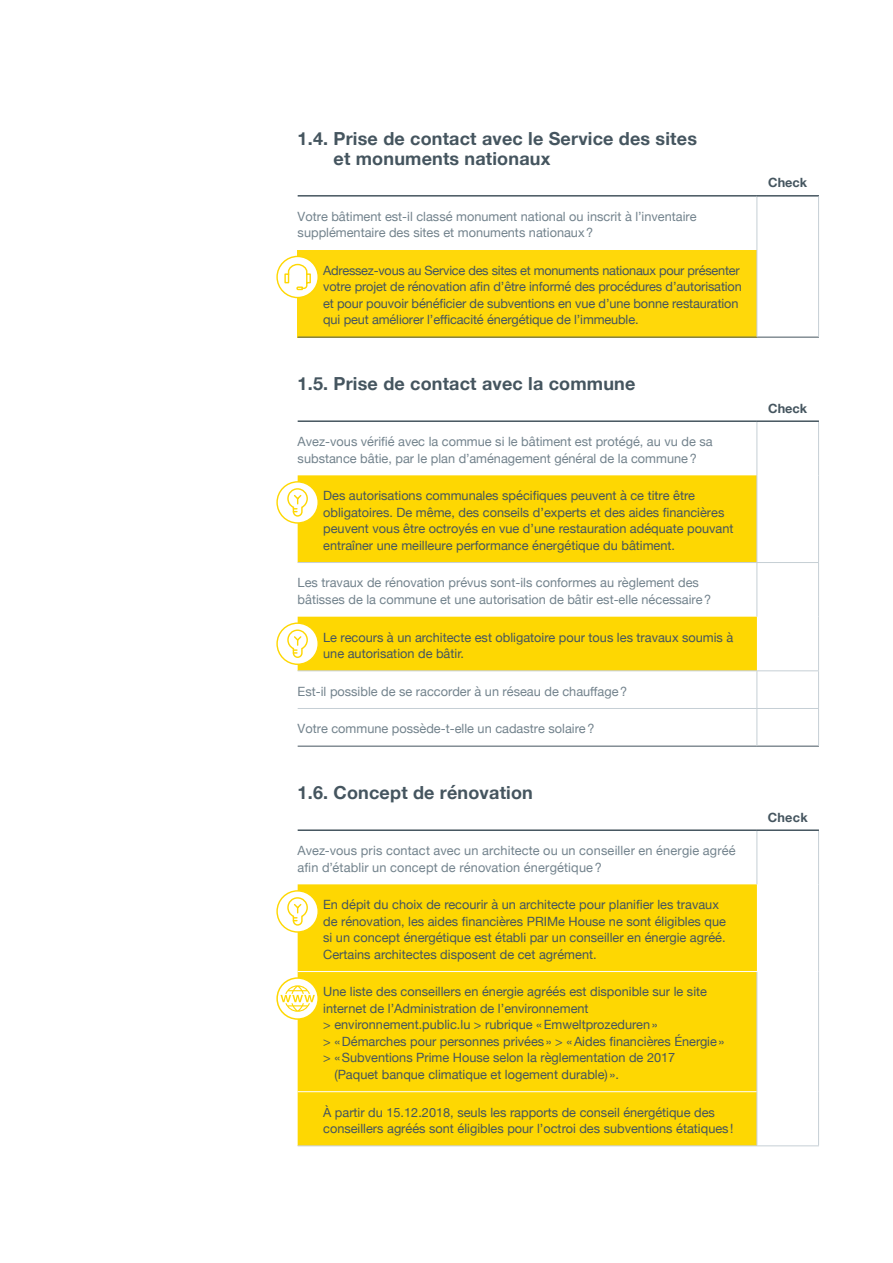
<style>
.page{position:relative;width:893px;height:1263px;background:#fff}
.page>*{position:absolute;margin:0;border:0;box-sizing:border-box;transform-origin:0 0}
.t1{font:700 18px/19.5px "Helvetica Neue";letter-spacing:.01em;color:#45555f}
.t2{font:12.75px/16.5px "Helvetica Neue";color:#45555f}
.t3{font:12.75px/16.5px "Helvetica Neue";color:#73838d}
.t4{font:700 12.75px "Helvetica Neue";color:#45555f}
</style>
<div class="page">
<div style="left:298px;top:250px;width:459px;height:87px;background:#ffd80a"></div>
<hr style="left:757px;top:337px;width:62px;height:1px;background:#45555f">
<hr style="left:298px;top:337px;width:459px;height:1px;background:#45555f">
<hr style="left:298px;top:195px;width:459px;height:2px;background:#45555f">
<hr style="left:756px;top:197px;width:1px;height:53px;background:#c6cfd5">
<hr style="left:757px;top:195px;width:62px;height:2px;background:#45555f">
<hr style="left:818px;top:197px;width:1px;height:53px;background:#c6cfd5">
<hr style="left:818px;top:250px;width:1px;height:87px;background:#c6cfd5">
<hr style="left:756px;top:250px;width:1px;height:87px;background:#c6cfd5">
<svg style="left:298px;top:475px;width:459px;height:195px;fill:#fed702"></svg>
<hr style="left:298px;top:746px;width:459px;height:1px;background:#45555f">
<hr style="left:757px;top:746px;width:62px;height:1px;background:#45555f">
<hr style="left:298px;top:420px;width:459px;height:2px;background:#45555f">
<hr style="left:756px;top:422px;width:1px;height:53px;background:#c6cfd5">
<hr style="left:757px;top:420px;width:62px;height:2px;background:#45555f">
<hr style="left:818px;top:422px;width:1px;height:53px;background:#c6cfd5">
<hr style="left:818px;top:475px;width:1px;height:87px;background:#c6cfd5">
<hr style="left:756px;top:475px;width:1px;height:87px;background:#c6cfd5">
<hr style="left:756px;top:563px;width:1px;height:54px;background:#c6cfd5">
<hr style="left:818px;top:563px;width:1px;height:54px;background:#c6cfd5">
<hr style="left:818px;top:617px;width:1px;height:53px;background:#c6cfd5">
<hr style="left:756px;top:671px;width:1px;height:37px;background:#c6cfd5">
<hr style="left:818px;top:671px;width:1px;height:37px;background:#c6cfd5">
<hr style="left:756px;top:709px;width:1px;height:37px;background:#c6cfd5">
<hr style="left:818px;top:709px;width:1px;height:37px;background:#c6cfd5">
<hr style="left:298px;top:562px;width:459px;height:1px;background:#c6cfd5">
<hr style="left:757px;top:562px;width:62px;height:1px;background:#c6cfd5">
<hr style="left:298px;top:670px;width:459px;height:1px;background:#c6cfd5">
<hr style="left:757px;top:670px;width:62px;height:1px;background:#c6cfd5">
<hr style="left:298px;top:708px;width:459px;height:1px;background:#c6cfd5">
<hr style="left:757px;top:708px;width:62px;height:1px;background:#c6cfd5">
<div style="left:298px;top:884px;width:459px;height:261px;background:#fed702"></div>
<hr style="left:298px;top:829px;width:459px;height:2px;background:#45555f">
<hr style="left:756px;top:831px;width:1px;height:53px;background:#c6cfd5">
<hr style="left:757px;top:829px;width:62px;height:2px;background:#45555f">
<hr style="left:818px;top:831px;width:1px;height:53px;background:#c6cfd5">
<hr style="left:818px;top:884px;width:1px;height:87px;background:#c6cfd5">
<hr style="left:818px;top:971px;width:1px;height:121px;background:#c6cfd5">
<hr style="left:756px;top:972px;width:1px;height:120px;background:#c6cfd5">
<hr style="left:756px;top:1092px;width:1px;height:53px;background:#c6cfd5">
<hr style="left:818px;top:1092px;width:1px;height:53px;background:#c6cfd5">
<hr style="left:298px;top:1091px;width:458px;height:1px;background:#fff">
<hr style="left:298px;top:1145px;width:459px;height:1px;background:#c6cfd5">
<hr style="left:757px;top:1145px;width:62px;height:1px;background:#c6cfd5">
<hr style="left:298px;top:971px;width:459px;height:1px;background:#fff">
<svg style="left:277px;top:256px;width:41px;height:42px"></svg>
<div style="left:276px;top:256px;width:43px;height:42px;border:1px solid #fed702;border-radius:50%"></div>
<svg style="left:284px;top:263px;width:28px;height:28px"></svg>
<svg style="left:277px;top:482px;width:41px;height:41px"></svg>
<div style="left:276px;top:481px;width:43px;height:43px;border:1px solid #fed702;border-radius:50%"></div>
<svg style="left:287px;top:487px;width:22px;height:31px"></svg>
<svg style="left:277px;top:623px;width:41px;height:41px"></svg>
<div style="left:276px;top:622px;width:43px;height:43px;border:1px solid #fed702;border-radius:50%"></div>
<svg style="left:287px;top:629px;width:22px;height:30px"></svg>
<svg style="left:277px;top:891px;width:41px;height:41px"></svg>
<div style="left:276px;top:890px;width:43px;height:43px;border:1px solid #fed702;border-radius:50%"></div>
<svg style="left:287px;top:896px;width:22px;height:31px"></svg>
<svg style="left:277px;top:978px;width:41px;height:41px"></svg>
<div style="left:276px;top:977px;width:43px;height:43px;border:2px solid #fed702;border-radius:50%"></div>
<svg style="left:280px;top:985px;width:35px;height:27px"></svg>
<p class="t1" style="left:334px;top:129px;width:365px;text-indent:-36px">1.4. Prise de contact avec le Service des sites et monuments nationaux</p>
<p class="t3" style="left:298px;top:209px;width:400px">Votre bâtiment est-il classé monument national ou inscrit à l’inventaire supplémentaire des sites et monuments nationaux?</p>
<p class="t2" style="left:323px;top:263px;width:420px">Adressez-vous au Service des sites et monuments nationaux pour présenter votre projet de rénovation afin d’être informé des procédures d’autorisation et pour pouvoir bénéficier de subventions en vue d’une bonne restauration qui peut améliorer l’efficacité énergétique de l’immeuble.</p>
<p class="t1" style="left:298px;top:374px;width:339px">1.5. Prise de contact avec la commune</p>
<p class="t3" style="left:298px;top:434px;width:416px">Avez-vous vérifié avec la commue si le bâtiment est protégé, au vu de sa substance bâtie, par le plan d’aménagement général de la commune?</p>
<p class="t2" style="left:323px;top:488px;width:412px">Des autorisations communales spécifiques peuvent à ce titre être obligatoires. De même, des conseils d’experts et des aides financières peuvent vous être octroyés en vue d’une restauration adéquate pouvant entraîner une meilleure performance énergétique du bâtiment.</p>
<p class="t3" style="left:298px;top:575px;width:415px">Les travaux de rénovation prévus sont-ils conformes au règlement des bâtisses de la commune et une autorisation de bâtir est-elle nécessaire?</p>
<p class="t2" style="left:323px;top:629px;width:412px">Le recours à un architecte est obligatoire pour tous les travaux soumis à une autorisation de bâtir.</p>
<p class="t3" style="left:298px;top:684px;width:331px">Est-il possible de se raccorder à un réseau de chauffage?</p>
<p class="t3" style="left:298px;top:721px;width:298px">Votre commune possède-t-elle un cadastre solaire?</p>
<p class="t1" style="left:298px;top:783px;width:237px">1.6. Concept de rénovation</p>
<p class="t3" style="left:298px;top:843px;width:440px">Avez-vous pris contact avec un architecte ou un conseiller en énergie agréé afin d’établir un concept de rénovation énergétique?</p>
<p class="t2" style="left:323px;top:897px;width:404px">En dépit du choix de recourir à un architecte pour planifier les travaux de rénovation, les aides financières PRIMe House ne sont éligibles que si un concept énergétique est établi par un conseiller en énergie agréé.<br>Certains architectes disposent de cet agrément.</p>
<p class="t2" style="left:323px;top:984px;width:385px">Une liste des conseillers en énergie agréés est disponible sur le site</p>
<p class="t2" style="left:323px;top:1001px;width:267px">internet de l’Administration de l’environnement</p>
<p class="t2" style="left:323px;top:1017px;width:336px">&gt; environnement.public.lu &gt; rubrique «Emweltprozeduren»</p>
<p class="t2" style="left:323px;top:1034px;width:403px">&gt; «Démarches pour personnes privées » &gt; «Aides financières Énergie»</p>
<p class="t2" style="left:323px;top:1050px;width:354px">&gt; «Subventions Prime House selon la règlementation de 2017</p>
<p class="t2" style="left:334px;top:1067px;width:286px">(Paquet banque climatique et logement durable) ».</p>
<p class="t2" style="left:323px;top:1104px;width:412px">À partir du 15.12.2018, seuls les rapports de conseil énergétique des conseillers agréés sont éligibles pour l’octroi des subventions étatiques!</p>
<p class="t4" style="left:768px;top:173px;width:40px">Check</p>
<p class="t4" style="left:768px;top:398px;width:40px">Check</p>
<p class="t4" style="left:768px;top:807px;width:41px">Check</p>
</div>
